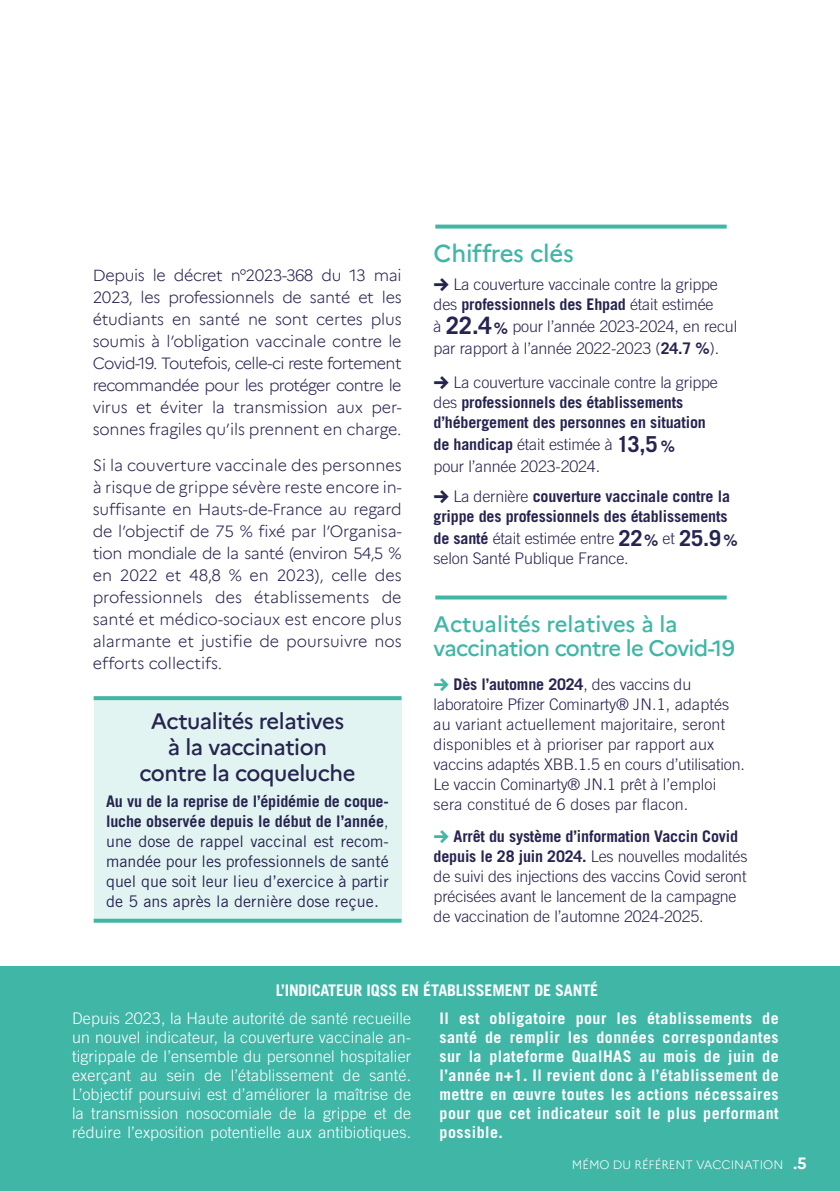
<style>
.page{position:relative;width:840px;height:1191px;background:#fff}
.page>*{position:absolute;margin:0;border:0;box-sizing:border-box;transform-origin:0 0}
.t1{font:500 24px "Marianne";letter-spacing:-.01em;color:#40b6a7}
.t2{font:500 22px/26px "Marianne";letter-spacing:-.02em;color:#262450;text-align:center}
.t3{font:500 22px/24px "Marianne";letter-spacing:-.03em;color:#40b6a7}
.t4{font:300 16px/22px "Marianne";letter-spacing:-.01em;color:#262450;text-align:justify}
.t5{font:300 16px/20px "Trade Gothic LT Std";letter-spacing:-.01em;color:#262450}
.t6{font:300 16px/19px "Trade Gothic LT Std";letter-spacing:.01em;color:#fff;text-align:justify}
.t7{font:300 16px/20px "Trade Gothic LT Std";letter-spacing:.01em;color:#262450}
.t8{font:700 16px/19px "Trade Gothic LT Std";letter-spacing:.03em;color:#fff;text-align:justify}
.t9{font:16px/20px "Trade Gothic LT Std";letter-spacing:.01em;color:#262450;text-align:justify}
.t10{font:700 16px/20px "Trade Gothic LT Std";letter-spacing:-.01em;color:#262450}
.t11{font:700 16px "Trade Gothic LT Std";letter-spacing:-.01em;color:#fff}
.t12{font:300 12px "Marianne";color:#fff}
.s1{font-weight:700}
.s2{font-weight:300}
.s3{font-family:"Marianne";font-weight:800;font-size:20px}
.s4{font-weight:700;font-size:24px}
.s5{font-weight:700;font-size:22px}
.s6{font-family:"Marianne";font-weight:800;font-size:20px;color:#40b6a7}
.s7{font-weight:700;font-size:16px}
</style>
<div class="page">
<div style="left:0;top:967px;width:839px;height:224px;background:#40b6a7"></div>
<div style="left:94px;top:697px;width:307px;height:225px;background:#e2f4f1"></div>
<svg style="left:435px;top:225px;width:291px;height:4px"></svg>
<svg style="left:435px;top:595px;width:291px;height:4px"></svg>
<svg style="left:94px;top:696px;width:307px;height:4px"></svg>
<svg style="left:94px;top:918px;width:307px;height:4px"></svg>
<p class="t4" style="left:93px;top:263px;width:310px">Depuis le décret n°2023-368 du 13 mai 2023, les professionnels de santé et les étudiants en santé ne sont certes plus soumis à l’obligation vaccinale contre le Covid-19. Toutefois, celle-ci reste fortement recommandée pour les protéger contre le virus et éviter la transmission aux per&shy;sonnes fragiles qu’ils prennent en charge.</p>
<p class="t4" style="left:93px;top:453px;width:310px">Si la couverture vaccinale des personnes à risque de grippe sévère reste encore in&shy;suffisante en Hauts-de-France au regard de l’objectif de 75 % fixé par l’Organisa&shy;tion mondiale de la santé (environ 54,5 % en 2022 et 48,8 % en 2023), celle des professionnels des établissements de santé et médico-sociaux est encore plus alarmante et justifie de poursuivre nos efforts collectifs.</p>
<h2 class="t2" style="left:139px;top:706px;width:217px">Actualités relatives<br>à la vaccination contre la coqueluche</h2>
<p class="t9" style="left:106px;top:790px;width:284px"><span class="s1">Au vu de la reprise de l’épidémie de coque&shy;luche observée depuis le début de l’année</span><span class="s2">, </span>une dose de rappel vaccinal est recom&shy;mandée pour les professionnels de santé quel que soit leur lieu d’exercice à partir de 5 ans après la dernière dose reçue.</p>
<h1 class="t1" style="left:433px;top:234px;width:142px">Chiffres clés</h1>
<p class="t5" style="left:433px;top:274px;width:285px"><span class="s3">→</span> La couverture vaccinale contre la grippe des <span class="s1">professionnels des Ehpad</span> était estimée</p>
<p class="t5" style="left:433px;top:315px;width:305px;line-height:22px">à <span class="s4">22.4</span><span class="s1">%</span> pour l’année 2023-2024, en recul par rapport à l’année 2022-2023 (<span class="s1">24.7 %</span>).</p>
<p class="t10" style="left:433px;top:372px;width:285px"><span class="s3">→</span> <span class="s2">La couverture vaccinale contre la grippe des</span> professionnels des établissements d’hébergement des personnes en situation</p>
<p class="t5" style="left:433px;top:433px;width:243px;line-height:22px"><span class="s1">de handicap</span> était estimée à <span class="s5">13,5</span> <span class="s1">% </span>pour l’année 2023-2024.</p>
<p class="t10" style="left:433px;top:486px;width:298px"><span class="s3">→</span> <span class="s2">La dernière</span> couverture vaccinale contre la grippe des professionnels des établissements</p>
<p class="t5" style="left:433px;top:528px;width:305px"><span class="s1">de santé</span> était estimée entre <span class="s5">22</span> <span class="s1">%</span> et <span class="s5">25.9</span> <span class="s1">% </span>selon Santé Publique France.</p>
<h2 class="t3" style="left:433px;top:611px;width:302px">Actualités relatives à la vaccination contre le Covid-19</h2>
<p class="t7" style="left:433px;top:674px;width:312px"><span class="s6">→</span> <span class="s1">Dès l’automne 2024</span>, des vaccins du laboratoire Pfizer Cominarty® JN.1, adaptés au variant actuellement majoritaire, seront disponibles et à prioriser par rapport aux vaccins adaptés XBB.1.5 en cours d’utilisation.<br>Le vaccin Cominarty® JN.1 prêt à l’emploi sera constitué de 6 doses par flacon.</p>
<p class="t5" style="left:433px;top:826px;width:315px"><span class="s6">→</span> <span class="s1">Arrêt du système d’information Vaccin Covid depuis le 28 juin 2024.</span> Les nouvelles modalités de suivi des injections des vaccins Covid seront précisées avant le lancement de la campagne de vaccination de l’automne 2024-2025.</p>
<p class="t11" style="left:276px;top:980px;width:323px">L’INDICATEUR IQSS EN ÉTABLISSEMENT DE SANTÉ</p>
<p class="t6" style="left:72px;top:1008px;width:340px">Depuis 2023, la Haute autorité de santé recueille un nouvel indicateur, la couverture vaccinale an&shy;tigrippale de l’ensemble du personnel hospitalier exerçant au sein de l’établissement de santé.<br>L’objectif poursuivi est d’améliorer la maîtrise de la transmission nosocomiale de la grippe et de réduire l’exposition potentielle aux antibiotiques.</p>
<p class="t8" style="left:439px;top:1008px;width:340px">Il est obligatoire pour les établissements de santé de remplir les données correspondantes sur la plateforme QualHAS au mois de juin de l’année n+1. Il revient donc à l’établissement de mettre en œuvre toutes les actions nécessaires pour que cet indicateur soit le plus performant possible.</p>
<p class="t12" style="left:571px;top:1155px;width:236px">MÉMO DU RÉFÉRENT VACCINATION <span class="s7">.5</span></p>
</div>
